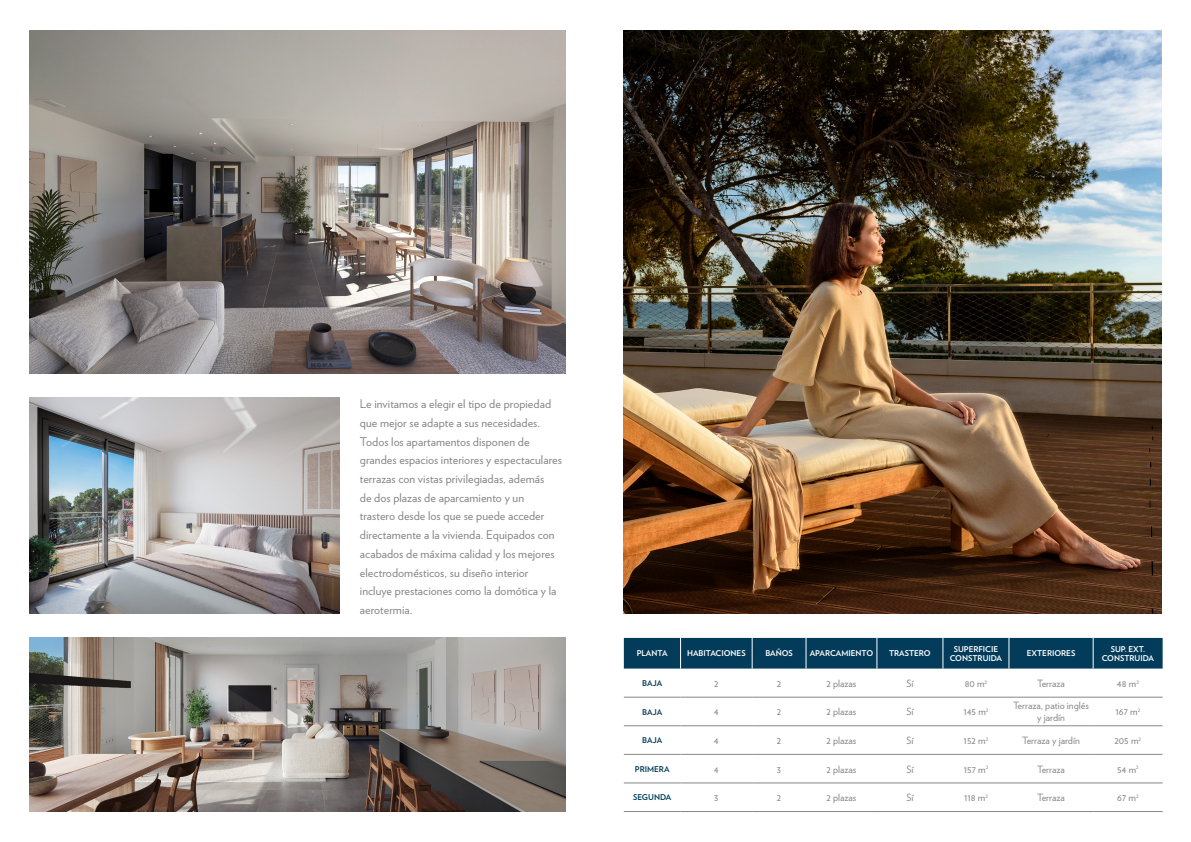
<style>
.page{position:relative;width:1191px;height:842px;background:#fff}
.page>*{position:absolute;margin:0;border:0;box-sizing:border-box;transform-origin:0 0}
.t1{font:12px/18.7px "Verlag";letter-spacing:.005em;color:#878787}
.t2{font:10px/12px "Verlag";color:#878787;text-align:center}
.t3{font:700 8px/9.6px "Verlag";color:#fff;text-align:center}
.t4{font:700 8px "Verlag";color:#033c5a}
</style>
<div class="page">
<img style="left:30px;top:398px;width:310px;height:216px">
<img style="left:30px;top:30px;width:536px;height:344px">
<img style="left:30px;top:638px;width:536px;height:174px">
<img style="left:624px;top:30px;width:537px;height:584px">
<div style="left:624px;top:638px;width:538px;height:30px;background:#033c5a"></div>
<hr style="left:624px;top:697px;width:56px;height:1px;background:#878787">
<hr style="left:680px;top:697px;width:72px;height:1px;background:#878787">
<hr style="left:752px;top:697px;width:54px;height:1px;background:#878787">
<hr style="left:806px;top:697px;width:71px;height:1px;background:#878787">
<hr style="left:877px;top:697px;width:66px;height:1px;background:#878787">
<hr style="left:943px;top:697px;width:66px;height:1px;background:#878787">
<hr style="left:1009px;top:697px;width:84px;height:1px;background:#878787">
<hr style="left:1093px;top:697px;width:69px;height:1px;background:#878787">
<hr style="left:624px;top:725px;width:56px;height:1px;background:#878787">
<hr style="left:680px;top:725px;width:72px;height:1px;background:#878787">
<hr style="left:752px;top:725px;width:54px;height:1px;background:#878787">
<hr style="left:806px;top:725px;width:71px;height:1px;background:#878787">
<hr style="left:877px;top:725px;width:66px;height:1px;background:#878787">
<hr style="left:943px;top:725px;width:66px;height:1px;background:#878787">
<hr style="left:1009px;top:725px;width:84px;height:1px;background:#878787">
<hr style="left:1093px;top:725px;width:69px;height:1px;background:#878787">
<hr style="left:624px;top:754px;width:56px;height:1px;background:#878787">
<hr style="left:680px;top:754px;width:72px;height:1px;background:#878787">
<hr style="left:752px;top:754px;width:54px;height:1px;background:#878787">
<hr style="left:806px;top:754px;width:71px;height:1px;background:#878787">
<hr style="left:877px;top:754px;width:66px;height:1px;background:#878787">
<hr style="left:943px;top:754px;width:66px;height:1px;background:#878787">
<hr style="left:1009px;top:754px;width:84px;height:1px;background:#878787">
<hr style="left:1093px;top:754px;width:69px;height:1px;background:#878787">
<hr style="left:624px;top:783px;width:56px;height:1px;background:#878787">
<hr style="left:680px;top:783px;width:72px;height:1px;background:#878787">
<hr style="left:752px;top:783px;width:54px;height:1px;background:#878787">
<hr style="left:806px;top:783px;width:71px;height:1px;background:#878787">
<hr style="left:877px;top:783px;width:66px;height:1px;background:#878787">
<hr style="left:943px;top:783px;width:66px;height:1px;background:#878787">
<hr style="left:1009px;top:783px;width:84px;height:1px;background:#878787">
<hr style="left:1093px;top:783px;width:69px;height:1px;background:#878787">
<hr style="left:624px;top:811px;width:56px;height:1px;background:#878787">
<hr style="left:680px;top:811px;width:72px;height:1px;background:#878787">
<hr style="left:752px;top:811px;width:54px;height:1px;background:#878787">
<hr style="left:806px;top:811px;width:71px;height:1px;background:#878787">
<hr style="left:877px;top:811px;width:66px;height:1px;background:#878787">
<hr style="left:943px;top:811px;width:66px;height:1px;background:#878787">
<hr style="left:1009px;top:811px;width:84px;height:1px;background:#878787">
<hr style="left:1093px;top:811px;width:69px;height:1px;background:#878787">
<hr style="left:680px;top:638px;width:1px;height:30px;background:#fff">
<hr style="left:752px;top:638px;width:1px;height:30px;background:#fff">
<hr style="left:805px;top:638px;width:1px;height:30px;background:#fff">
<hr style="left:876px;top:638px;width:1px;height:30px;background:#fff">
<hr style="left:942px;top:638px;width:1px;height:30px;background:#fff">
<hr style="left:1008px;top:638px;width:1px;height:30px;background:#fff">
<hr style="left:1093px;top:638px;width:1px;height:30px;background:#fff">
<p class="t1" style="left:360px;top:394px;width:193px">Le invitamos a elegir el tipo de propiedad que mejor se adapte a sus necesidades.</p>
<p class="t1" style="left:360px;top:431px;width:204px">Todos los apartamentos disponen de grandes espacios interiores y espectaculares terrazas con vistas privilegiadas, además<br>de dos plazas de aparcamiento y un trastero desde los que se puede acceder directamente a la vivienda. Equipados con acabados de máxima calidad y los mejores electrodomésticos, su diseño interior incluye prestaciones como la domótica y la aerotermia.</p>
<p class="t3" style="left:637px;top:648px;width:32px">PLANTA</p>
<p class="t3" style="left:687px;top:648px;width:60px">HABITACIONES</p>
<p class="t3" style="left:765px;top:648px;width:29px">BAÑOS</p>
<p class="t3" style="left:809px;top:648px;width:65px">APARCAMIENTO</p>
<p class="t3" style="left:889px;top:648px;width:43px">TRASTERO</p>
<p class="t3" style="left:949px;top:643px;width:54px">SUPERFICIE<br>CONSTRUIDA</p>
<p class="t3" style="left:1026px;top:648px;width:50px">EXTERIORES</p>
<p class="t3" style="left:1101px;top:643px;width:54px">SUP. EXT.<br>CONSTRUIDA</p>
<p class="t4" style="left:642px;top:677px;width:21px">BAJA</p>
<p class="t2" style="left:714px;top:677px;width:6px">2</p>
<p class="t2" style="left:777px;top:677px;width:6px">2</p>
<p class="t2" style="left:826px;top:677px;width:31px">2 plazas</p>
<p class="t2" style="left:906px;top:677px;width:9px">Sí</p>
<p class="t2" style="left:964px;top:677px;width:24px">80 m<sup>2</sup></p>
<p class="t2" style="left:1037px;top:677px;width:29px">Terraza</p>
<p class="t2" style="left:1117px;top:677px;width:23px">48 m<sup>2</sup></p>
<p class="t4" style="left:642px;top:705px;width:21px">BAJA</p>
<p class="t2" style="left:714px;top:705px;width:6px">4</p>
<p class="t2" style="left:777px;top:705px;width:6px">2</p>
<p class="t2" style="left:826px;top:705px;width:31px">2 plazas</p>
<p class="t2" style="left:906px;top:705px;width:9px">Sí</p>
<p class="t2" style="left:963px;top:705px;width:27px">145 m<sup>2</sup></p>
<p class="t2" style="left:1013px;top:699px;width:77px">Terraza, patio inglés y jardín</p>
<p class="t2" style="left:1115px;top:705px;width:26px">167 m<sup>2</sup></p>
<p class="t4" style="left:642px;top:734px;width:21px">BAJA</p>
<p class="t2" style="left:714px;top:734px;width:6px">4</p>
<p class="t2" style="left:777px;top:734px;width:6px">2</p>
<p class="t2" style="left:826px;top:734px;width:31px">2 plazas</p>
<p class="t2" style="left:906px;top:734px;width:9px">Sí</p>
<p class="t2" style="left:963px;top:734px;width:26px">152 m<sup>2</sup></p>
<p class="t2" style="left:1022px;top:734px;width:59px">Terraza y jardín</p>
<p class="t2" style="left:1114px;top:734px;width:28px">205 m<sup>2</sup></p>
<p class="t4" style="left:635px;top:763px;width:36px">PRIMERA</p>
<p class="t2" style="left:714px;top:762px;width:6px">4</p>
<p class="t2" style="left:777px;top:762px;width:6px">3</p>
<p class="t2" style="left:826px;top:762px;width:31px">2 plazas</p>
<p class="t2" style="left:906px;top:762px;width:9px">Sí</p>
<p class="t2" style="left:963px;top:762px;width:26px">157 m<sup>2</sup></p>
<p class="t2" style="left:1037px;top:762px;width:29px">Terraza</p>
<p class="t2" style="left:1117px;top:762px;width:23px">54 m<sup>2</sup></p>
<p class="t4" style="left:633px;top:791px;width:40px">SEGUNDA</p>
<p class="t2" style="left:714px;top:791px;width:6px">3</p>
<p class="t2" style="left:777px;top:791px;width:6px">2</p>
<p class="t2" style="left:826px;top:791px;width:31px">2 plazas</p>
<p class="t2" style="left:906px;top:791px;width:9px">Sí</p>
<p class="t2" style="left:964px;top:791px;width:25px">118 m<sup>2</sup></p>
<p class="t2" style="left:1037px;top:791px;width:29px">Terraza</p>
<p class="t2" style="left:1117px;top:791px;width:23px">67 m<sup>2</sup></p>
</div>
